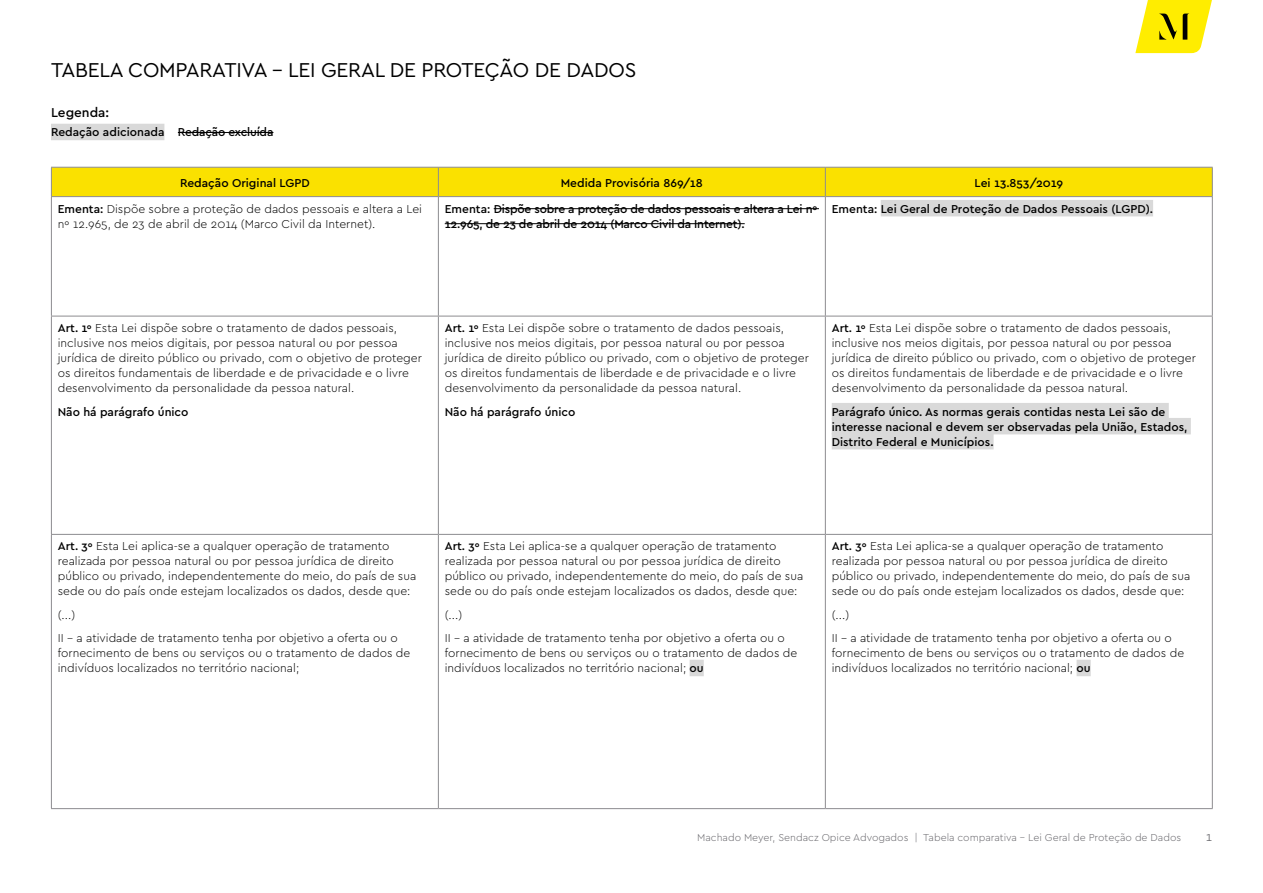
<style>
.page{position:relative;width:1263px;height:893px;background:#fff}
.page>*{position:absolute;margin:0;border:0;box-sizing:border-box;transform-origin:0 0}
.t1{font:21px "Cera";letter-spacing:-.01em;color:#000}
.t2{font:500 13.5px "Cera";color:#000}
.t3{font:300 12px/15px "Cera";color:#000}
.t4{font:500 12px/15px "Cera";color:#000}
.t5{font:300 10.5px "Cera";color:#68676c}
.t6{font:10.5px "Cera";color:#68676c}
.s1{font-weight:500}
</style>
<div class="page">
<div style="left:51px;top:124px;width:113px;height:16px;background:#d9d9d9"></div>
<hr style="left:178px;top:132px;width:95px;height:1px;background:#000">
<hr style="left:438px;top:197px;width:1px;height:119px;background:#8d8c90">
<hr style="left:825px;top:197px;width:1px;height:119px;background:#8d8c90">
<hr style="left:51px;top:316px;width:387px;height:1px;background:#8d8c90">
<hr style="left:438px;top:316px;width:387px;height:1px;background:#8d8c90">
<hr style="left:438px;top:316px;width:1px;height:218px;background:#8d8c90">
<hr style="left:825px;top:316px;width:388px;height:1px;background:#8d8c90">
<hr style="left:825px;top:316px;width:1px;height:218px;background:#8d8c90">
<hr style="left:51px;top:534px;width:387px;height:1px;background:#8d8c90">
<hr style="left:438px;top:534px;width:387px;height:1px;background:#8d8c90">
<hr style="left:438px;top:535px;width:1px;height:273px;background:#8d8c90">
<hr style="left:825px;top:534px;width:388px;height:1px;background:#8d8c90">
<hr style="left:825px;top:535px;width:1px;height:273px;background:#8d8c90">
<hr style="left:51px;top:808px;width:387px;height:1px;background:#8d8c90">
<hr style="left:438px;top:808px;width:387px;height:1px;background:#8d8c90">
<hr style="left:825px;top:808px;width:388px;height:1px;background:#8d8c90">
<hr style="left:51px;top:197px;width:1px;height:119px;background:#8d8c90">
<hr style="left:1212px;top:197px;width:1px;height:119px;background:#8d8c90">
<hr style="left:51px;top:316px;width:1px;height:218px;background:#8d8c90">
<hr style="left:1212px;top:316px;width:1px;height:218px;background:#8d8c90">
<hr style="left:51px;top:535px;width:1px;height:273px;background:#8d8c90">
<hr style="left:1212px;top:535px;width:1px;height:273px;background:#8d8c90">
<div style="left:51px;top:167px;width:1162px;height:29px;background:#fae100"></div>
<hr style="left:51px;top:196px;width:387px;height:1px;background:#8d8c90">
<hr style="left:438px;top:196px;width:387px;height:1px;background:#8d8c90">
<hr style="left:825px;top:196px;width:388px;height:1px;background:#8d8c90">
<hr style="left:494px;top:208px;width:325px;height:1px;background:#000">
<hr style="left:445px;top:223px;width:300px;height:1px;background:#000">
<div style="left:881px;top:200px;width:272px;height:16px;background:#d9d9d9"></div>
<div style="left:832px;top:403px;width:337px;height:16px;background:#d9d9d9"></div>
<div style="left:832px;top:418px;width:359px;height:16px;background:#d9d9d9"></div>
<div style="left:832px;top:433px;width:161px;height:16px;background:#d9d9d9"></div>
<div style="left:690px;top:660px;width:14px;height:16px;background:#d9d9d9"></div>
<div style="left:1076px;top:660px;width:15px;height:16px;background:#d9d9d9"></div>
<svg style="left:1135px;top:0;width:77px;height:53px"></svg>
<h1 class="t1" style="left:51px;top:55px;width:587px">TABELA COMPARATIVA – LEI GERAL DE PROTEÇÃO DE DADOS</h1>
<p class="t2" style="left:51px;top:104px;width:60px">Legenda:</p>
<p class="t4" style="left:51px;top:124px;width:224px">Redação adicionada Redação excluída</p>
<p class="t4" style="left:180px;top:175px;width:131px">Redação Original LGPD</p>
<p class="t4" style="left:561px;top:175px;width:144px">Medida Provisória 869/18</p>
<p class="t4" style="left:974px;top:175px;width:90px">Lei 13.853/2019</p>
<p class="t3" style="left:58px;top:201px;width:366px"><span class="s1">Ementa:</span> Dispõe sobre a proteção de dados pessoais e altera a Lei nº 12.965, de 23 de abril de 2014 (Marco Civil da Internet).</p>
<p class="t4" style="left:445px;top:201px;width:374px">Ementa: Dispõe sobre a proteção de dados pessoais e altera a Lei nº<br>12.965, de 23 de abril de 2014 (Marco Civil da Internet).</p>
<p class="t4" style="left:832px;top:201px;width:323px">Ementa: Lei Geral de Proteção de Dados Pessoais (LGPD).</p>
<p class="t3" style="left:58px;top:320px;width:366px"><span class="s1">Art. 1º</span> Esta Lei dispõe sobre o tratamento de dados pessoais, inclusive nos meios digitais, por pessoa natural ou por pessoa jurídica de direito público ou privado, com o objetivo de proteger os direitos fundamentais de liberdade e de privacidade e o livre desenvolvimento da personalidade da pessoa natural.</p>
<p class="t4" style="left:58px;top:404px;width:132px">Não há parágrafo único</p>
<p class="t3" style="left:445px;top:320px;width:366px"><span class="s1">Art. 1º</span> Esta Lei dispõe sobre o tratamento de dados pessoais, inclusive nos meios digitais, por pessoa natural ou por pessoa jurídica de direito público ou privado, com o objetivo de proteger os direitos fundamentais de liberdade e de privacidade e o livre desenvolvimento da personalidade da pessoa natural.</p>
<p class="t4" style="left:445px;top:404px;width:132px">Não há parágrafo único</p>
<p class="t3" style="left:832px;top:320px;width:366px"><span class="s1">Art. 1º</span> Esta Lei dispõe sobre o tratamento de dados pessoais, inclusive nos meios digitais, por pessoa natural ou por pessoa jurídica de direito público ou privado, com o objetivo de proteger os direitos fundamentais de liberdade e de privacidade e o livre desenvolvimento da personalidade da pessoa natural.</p>
<p class="t4" style="left:832px;top:404px;width:357px">Parágrafo único. As normas gerais contidas nesta Lei são de interesse nacional e devem ser observadas pela União, Estados,<br>Distrito Federal e Municípios.</p>
<p class="t3" style="left:58px;top:538px;width:360px"><span class="s1">Art. 3º</span> Esta Lei aplica-se a qualquer operação de tratamento realizada por pessoa natural ou por pessoa jurídica de direito público ou privado, independentemente do meio, do país de sua sede ou do país onde estejam localizados os dados, desde que:</p>
<p class="t3" style="left:58px;top:603px;width:341px;line-height:23.5px">(...)<br>II - a atividade de tratamento tenha por objetivo a oferta ou o</p>
<p class="t3" style="left:58px;top:645px;width:354px">fornecimento de bens ou serviços ou o tratamento de dados de indivíduos localizados no território nacional;</p>
<p class="t3" style="left:445px;top:538px;width:360px"><span class="s1">Art. 3º</span> Esta Lei aplica-se a qualquer operação de tratamento realizada por pessoa natural ou por pessoa jurídica de direito público ou privado, independentemente do meio, do país de sua sede ou do país onde estejam localizados os dados, desde que:</p>
<p class="t3" style="left:445px;top:603px;width:341px;line-height:23.5px">(...)<br>II - a atividade de tratamento tenha por objetivo a oferta ou o</p>
<p class="t3" style="left:445px;top:645px;width:354px">fornecimento de bens ou serviços ou o tratamento de dados de indivíduos localizados no território nacional; <span class="s1">ou</span></p>
<p class="t3" style="left:832px;top:538px;width:360px"><span class="s1">Art. 3º</span> Esta Lei aplica-se a qualquer operação de tratamento realizada por pessoa natural ou por pessoa jurídica de direito público ou privado, independentemente do meio, do país de sua sede ou do país onde estejam localizados os dados, desde que:</p>
<p class="t3" style="left:832px;top:603px;width:341px;line-height:23.5px">(...)<br>II - a atividade de tratamento tenha por objetivo a oferta ou o</p>
<p class="t3" style="left:832px;top:645px;width:354px">fornecimento de bens ou serviços ou o tratamento de dados de indivíduos localizados no território nacional; <span class="s1">ou</span></p>
<p class="t5" style="left:697px;top:831px;width:485px">Machado Meyer, Sendacz Opice Advogados | Tabela comparativa - Lei Geral de Proteção de Dados</p>
<p class="t6" style="left:1206px;top:831px;width:7px">1</p>
</div>
